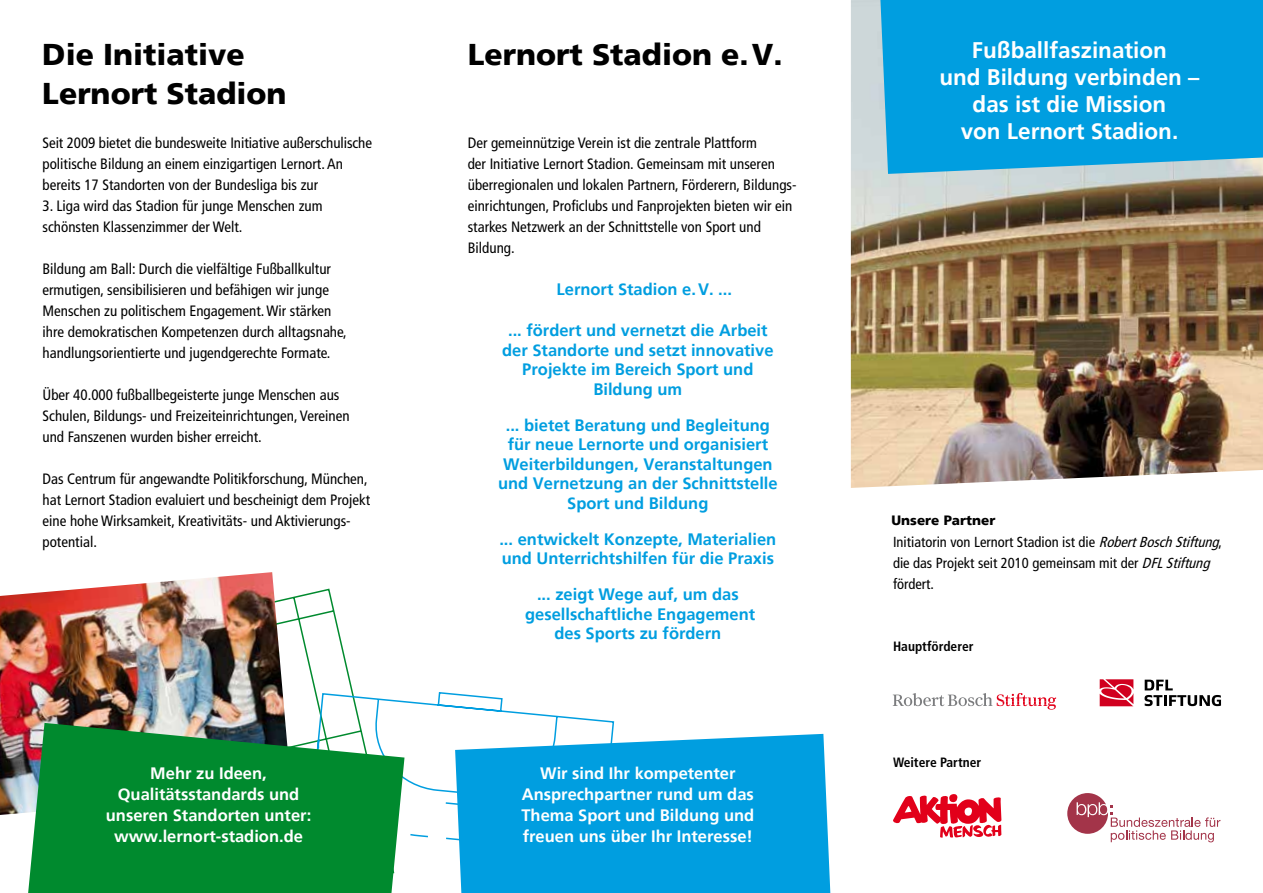
<style>
.page{position:relative;width:1263px;height:893px;background:#fff}
.page>*{position:absolute;margin:0;border:0;box-sizing:border-box;transform-origin:0 0}
.t1{font:900 30px/39px "Frutiger LT Std";color:#000}
.t2{font:700 22.5px/27px "Frutiger LT Std";color:#fff;text-align:center}
.t3{font:700 16.5px/19.5px "Frutiger LT Std";color:#009ee0;text-align:center}
.t4{font:700 16.5px/21px "Frutiger LT Std";color:#fff;text-align:center}
.t5{font:condensed 15px/21px "Frutiger";color:#000}
.t6{font:condensed 14.55px/21px "Frutiger";color:#000}
.t7{font:700 condensed 13.5px "Frutiger";color:#000}
.t8{font:900 13.5px "Frutiger LT Std";color:#000}
.s1{font-style:italic}
</style>
<div class="page">
<svg style="left:291px;top:588px;width:62px;height:103px"></svg>
<svg style="left:314px;top:691px;width:301px;height:43px"></svg>
<svg style="left:404px;top:757px;width:51px;height:83px"></svg>
<img style="left:0;top:572px;width:291px;height:243px">
<img style="left:851px;top:0;width:412px;height:470px">
<div style="left:455px;top:734px;width:375px;height:159px;background:#009ee0"></div>
<svg style="left:28px;top:723px;width:376px;height:170px;background:#189041"></svg>
<div style="left:880px;top:0;width:383px;height:174px;background:#009ee0"></div>
<svg style="left:850px;top:470px;width:409px;height:373px"></svg>
<svg style="left:893px;top:693px;width:163px;height:17px"></svg>
<svg style="left:892px;top:793px;width:109px;height:45px"></svg>
<svg style="left:1144px;top:680px;width:77px;height:26px"></svg>
<svg style="left:1100px;top:679px;width:33px;height:27px"></svg>
<svg style="left:1067px;top:793px;width:153px;height:49px"></svg>
<h1 class="t1" style="left:42px;top:35px;width:246px">Die Initiative<br>Lernort Stadion</h1>
<h1 class="t1" style="left:468px;top:35px;width:316px">Lernort Stadion e.V.</h1>
<p class="t5" style="left:43px;top:132px;width:331px">Seit 2009 bietet die bundesweite Initiative außerschulische politische Bildung an einem einzigartigen Lernort. An bereits 17 Standorten von der Bundesliga bis zur</p>
<p class="t5" style="left:43px;top:195px;width:282px">3. Liga wird das Stadion für junge Menschen zum schönsten Klassenzimmer der Welt.</p>
<p class="t5" style="left:43px;top:258px;width:306px">Bildung am Ball: Durch die vielfältige Fußballkultur ermutigen, sensibilisieren und befähigen wir junge Menschen zu politischem Engagement. Wir stärken ihre demokratischen Kompetenzen durch alltagsnahe, handlungsorientierte und jugendgerechte Formate.</p>
<p class="t5" style="left:43px;top:384px;width:309px">Über 40.000 fußballbegeisterte junge Menschen aus<br>Schulen, Bildungs- und Freizeiteinrichtungen, Vereinen und Fanszenen wurden bisher erreicht.</p>
<p class="t5" style="left:43px;top:468px;width:329px">Das Centrum für angewandte Politikforschung, München, hat Lernort Stadion evaluiert und bescheinigt dem Projekt eine hohe Wirksamkeit, Kreativitäts- und Aktivierungs--- potential.</p>
<p class="t4" style="left:106px;top:762px;width:207px">Mehr zu Ideen,<br>Qualitätsstandards und unseren Standorten unter: www.lernort-stadion.de</p>
<p class="t5" style="left:468px;top:132px;width:330px">Der gemeinnützige Verein ist die zentrale Plattform<br>der Initiative Lernort Stadion. Gemeinsam mit unseren überregionalen und lokalen Partnern, Förderern, Bildungs&shy;einrichtungen, Proficlubs und Fanprojekten bieten wir ein starkes Netzwerk an der Schnittstelle von Sport und Bildung.</p>
<p class="t3" style="left:557px;top:280px;width:177px">Lernort Stadion e. V. ...</p>
<p class="t3" style="left:502px;top:321px;width:273px">... fördert und vernetzt die Arbeit der Standorte und setzt innovative<br>Projekte im Bereich Sport und<br>Bildung um</p>
<p class="t3" style="left:498px;top:415px;width:281px">... bietet Beratung und Begleitung für neue Lernorte und organisiert<br>Weiterbildungen, Veranstaltungen und Vernetzung an der Schnittstelle<br>Sport und Bildung</p>
<p class="t3" style="left:499px;top:529px;width:278px;text-align:left">... entwickelt Konzepte, Materialien und Unterrichtshilfen für die Praxis</p>
<p class="t3" style="left:525px;top:585px;width:232px">... zeigt Wege auf, um das gesellschaftliche Engagement des Sports zu fördern</p>
<p class="t4" style="left:521px;top:762px;width:234px">Wir sind Ihr kompetenter<br>Ansprechpartner rund um das<br>Thema Sport und Bildung und freuen uns über Ihr Interesse!</p>
<h2 class="t2" style="left:939px;top:37px;width:262px">Fußballfaszination<br>und Bildung verbinden – das ist die Mission<br>von Lernort Stadion.</h2>
<p class="t8" style="left:891px;top:512px;width:105px">Unsere Partner</p>
<p class="t6" style="left:893px;top:531px;width:331px">Initiatorin von Lernort Stadion ist die <span class="s1">RobertBoschStiftung</span>, die das Projekt seit 2010 gemeinsam mit der <span class="s1">DFLStiftung </span>fördert.</p>
<p class="t7" style="left:893px;top:639px;width:82px">Hauptförderer</p>
<p class="t7" style="left:893px;top:754px;width:90px">Weitere Partner</p>
</div>
